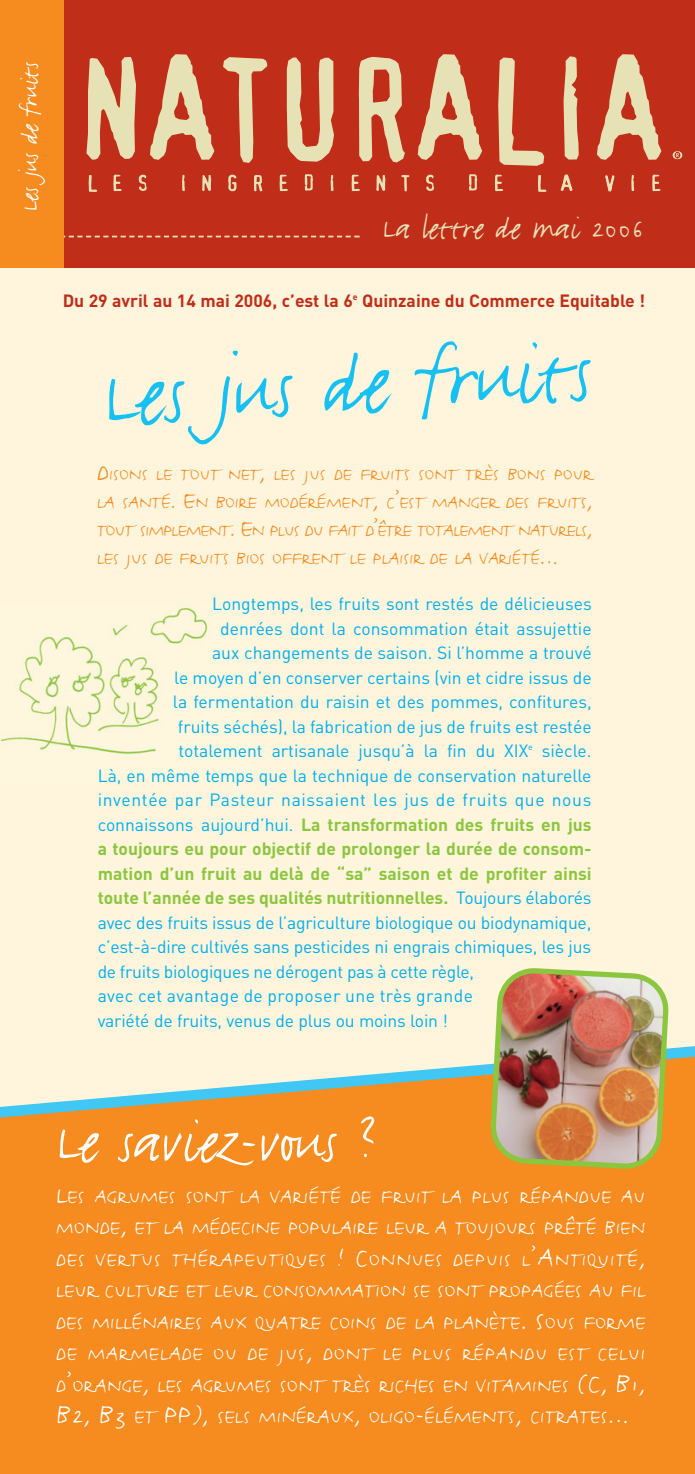
<style>
.page{position:relative;width:695px;height:1474px;background:#fff}
.page>*{position:absolute;margin:0;border:0;box-sizing:border-box;transform-origin:0 0}
.t1{font:96.25px "FF Justlefthand";color:#15c0f2}
.t2{font:66.5px "FF Justlefthand";color:#fff}
.t3{font:35px "FF Justlefthand";letter-spacing:.015em;color:#e7e2b5}
.t4{font:28px "FF Justlefthand";letter-spacing:.015em;color:#fff}
.t5{font:23.62px/31.5px "FF Justlefthand";letter-spacing:.01em;color:#fff;text-align:justify}
.t6{font:21px/28px "FF Justlefthand";letter-spacing:-.005em;color:#f68b1f;text-align:justify}
.t7{font:17.5px "DIN";color:#00aeef}
.t8{font:700 17.5px "DIN";color:#8bc63e}
.t9{font:700 17.5px "DIN";color:#c02d19}
.t10{font:17.5px "DIN";letter-spacing:.035em;color:#00aeef}
.t11{font:17.5px "DIN";letter-spacing:.02em;color:#00aeef}
.s1{font-size:28px}
.s2{font-weight:400;color:#00aeef}
.s3{font-size:31.5px}
</style>
<div class="page">
<div style="left:0;top:72px;width:694px;height:1119px;background:#fef5dc"></div>
<img style="left:2px;top:607px;width:206px;height:147px">
<div style="left:51px;top:0;width:643px;height:268px;background:#c02d19"></div>
<div style="left:0;top:1129px;width:694px;height:344px;background:#f68b1f"></div>
<svg style="left:86px;top:57px;width:50px;height:103px"></svg>
<svg style="left:150px;top:54px;width:64px;height:106px"></svg>
<svg style="left:223px;top:57px;width:44px;height:106px"></svg>
<svg style="left:287px;top:58px;width:47px;height:104px"></svg>
<svg style="left:359px;top:57px;width:46px;height:105px"></svg>
<svg style="left:417px;top:54px;width:65px;height:106px"></svg>
<svg style="left:498px;top:58px;width:46px;height:108px"></svg>
<svg style="left:563px;top:56px;width:15px;height:104px"></svg>
<svg style="left:597px;top:54px;width:64px;height:106px"></svg>
<svg style="left:89px;top:175px;width:8px;height:17px"></svg>
<svg style="left:113px;top:175px;width:9px;height:16px"></svg>
<svg style="left:139px;top:175px;width:8px;height:16px"></svg>
<svg style="left:182px;top:175px;width:3px;height:16px"></svg>
<svg style="left:202px;top:175px;width:9px;height:16px"></svg>
<svg style="left:228px;top:175px;width:8px;height:16px"></svg>
<svg style="left:254px;top:175px;width:8px;height:16px"></svg>
<svg style="left:279px;top:175px;width:9px;height:16px"></svg>
<svg style="left:305px;top:174px;width:8px;height:16px"></svg>
<svg style="left:330px;top:175px;width:3px;height:16px"></svg>
<svg style="left:351px;top:175px;width:9px;height:16px"></svg>
<svg style="left:376px;top:175px;width:9px;height:16px"></svg>
<svg style="left:401px;top:175px;width:8px;height:16px"></svg>
<svg style="left:426px;top:175px;width:8px;height:16px"></svg>
<svg style="left:469px;top:174px;width:8px;height:16px"></svg>
<svg style="left:495px;top:175px;width:8px;height:16px"></svg>
<svg style="left:538px;top:175px;width:8px;height:17px"></svg>
<svg style="left:560px;top:174px;width:12px;height:17px"></svg>
<svg style="left:605px;top:175px;width:9px;height:16px"></svg>
<svg style="left:631px;top:175px;width:3px;height:16px"></svg>
<svg style="left:652px;top:175px;width:8px;height:16px"></svg>
<div style="left:673px;top:151px;width:8px;height:8px;border:1px solid #e7e2b5;border-radius:50%"></div>
<svg style="left:64px;top:236px;width:295px;height:1px"></svg>
<svg style="left:0;top:1046px;width:694px;height:83px"></svg>
<div style="left:0;top:0;width:64px;height:268px;background:#f68b1f"></div>
<img style="left:489px;top:968px;width:180px;height:201px">
<h3 class="t4" style="left:11px;top:211px;width:150px;rotate:-90deg">Les jus de fruits</h3>
<h3 class="t3" style="left:383px;top:204px;width:264px">La lettre de mai 2006</h3>
<p class="t9" style="left:63px;top:291px;width:584px">Du 29 avril au 14 mai 2006, c’est la 6<sup>e</sup> Quinzaine du Commerce Equitable !</p>
<h1 class="t1" style="left:100px;top:332px;width:489px;rotate:-3deg">Les jus de fruits</h1>
<p class="t6" style="left:97px;top:458px;width:497px"><span class="s1">D</span>ISONS LE TOUT NET<span class="s1">,</span> LES JUS DE FRUITS SONT TRÈS BONS POUR LA SANTÉ<span class="s1">. E</span>N BOIRE MODÉRÉMENT<span class="s1">,</span> C<span class="s1">’</span>EST MANGER DES FRUITS<span class="s1">, </span>TOUT SIMPLEMENT<span class="s1">. E</span>N PLUS DU FAIT D<span class="s1">’</span>ÊTRE TOTALEMENT NATURELS<span class="s1">, </span>LES JUS DE FRUITS BIOS OFFRENT LE PLAISIR DE LA VARIÉTÉ<span class="s1">…</span></p>
<p class="t7" style="left:212px;top:594px;width:381px">Longtemps, les fruits sont restés de délicieuses</p>
<p class="t7" style="left:220px;top:618px;width:373px">denrées dont la consommation était assujettie</p>
<p class="t7" style="left:212px;top:643px;width:381px">aux changements de saison. Si l’homme a trouvé</p>
<p class="t7" style="left:174px;top:667px;width:419px">le moyen d’en conserver certains (vin et cidre issus de</p>
<p class="t7" style="left:173px;top:692px;width:420px">la fermentation du raisin et des pommes, confitures,</p>
<p class="t7" style="left:178px;top:716px;width:415px">fruits séchés), la fabrication de jus de fruits est restée</p>
<p class="t7" style="left:178px;top:741px;width:414px">totalement artisanale jusqu’à la fin du XIX<sup>e</sup> siècle.</p>
<p class="t7" style="left:98px;top:765px;width:495px">Là, en même temps que la technique de conservation naturelle</p>
<p class="t10" style="left:98px;top:790px;width:495px">inventée par Pasteur naissaient les jus de fruits que nous</p>
<p class="t8" style="left:98px;top:814px;width:495px"><span class="s2">connaissons aujourd’hui.</span> La transformation des fruits en jus</p>
<p class="t8" style="left:98px;top:839px;width:495px">a toujours eu pour objectif de prolonger la durée de consom-</p>
<p class="t8" style="left:98px;top:863px;width:495px">mation d’un fruit au delà de “sa” saison et de profiter ainsi</p>
<p class="t8" style="left:98px;top:888px;width:495px">toute l’année de ses qualités nutritionnelles. <span class="s2">Toujours élaborés</span></p>
<p class="t7" style="left:98px;top:912px;width:495px">avec des fruits issus de l’agriculture biologique ou biodynamique,</p>
<p class="t7" style="left:98px;top:937px;width:495px">c’est-à-dire cultivés sans pesticides ni engrais chimiques, les jus</p>
<p class="t7" style="left:98px;top:961px;width:378px">de fruits biologiques ne dérogent pas à cette règle,</p>
<p class="t11" style="left:98px;top:986px;width:377px">avec cet avantage de proposer une très grande</p>
<p class="t7" style="left:98px;top:1010px;width:352px">variété de fruits, venus de plus ou moins loin !</p>
<h2 class="t2" style="left:57px;top:1096px;width:322px">Le saviez-vous ?</h2>
<p class="t5" style="left:56px;top:1178px;width:590px"><span class="s3">L</span>ES AGRUMES SONT LA VARIÉTÉ DE FRUIT LA PLUS RÉPANDUE AU MONDE<span class="s3">,</span> ET LA MÉDECINE POPULAIRE LEUR A TOUJOURS PRÊTÉ BIEN DES VERTUS THÉRAPEUTIQUES <span class="s3">! C</span>ONNUES DEPUIS L<span class="s3">’A</span>NTIQUITÉ<span class="s3">, </span>LEUR CULTURE ET LEUR CONSOMMATION SE SONT PROPAGÉES AU FIL DES MILLÉNAIRES AUX QUATRE COINS DE LA PLANÈTE<span class="s3">. S</span>OUS FORME DE MARMELADE OU DE JUS<span class="s3">,</span> DONT LE PLUS RÉPANDU EST CELUI D<span class="s3">’</span>ORANGE<span class="s3">,</span> LES AGRUMES SONT TRÈS RICHES EN VITAMINES <span class="s3">(C, B1, B2, B3</span> ET <span class="s3">PP),</span> SELS MINÉRAUX<span class="s3">,</span> OLIGO<span class="s3">-</span>ÉLÉMENTS<span class="s3">,</span> CITRATES<span class="s3">…</span></p>
</div>
